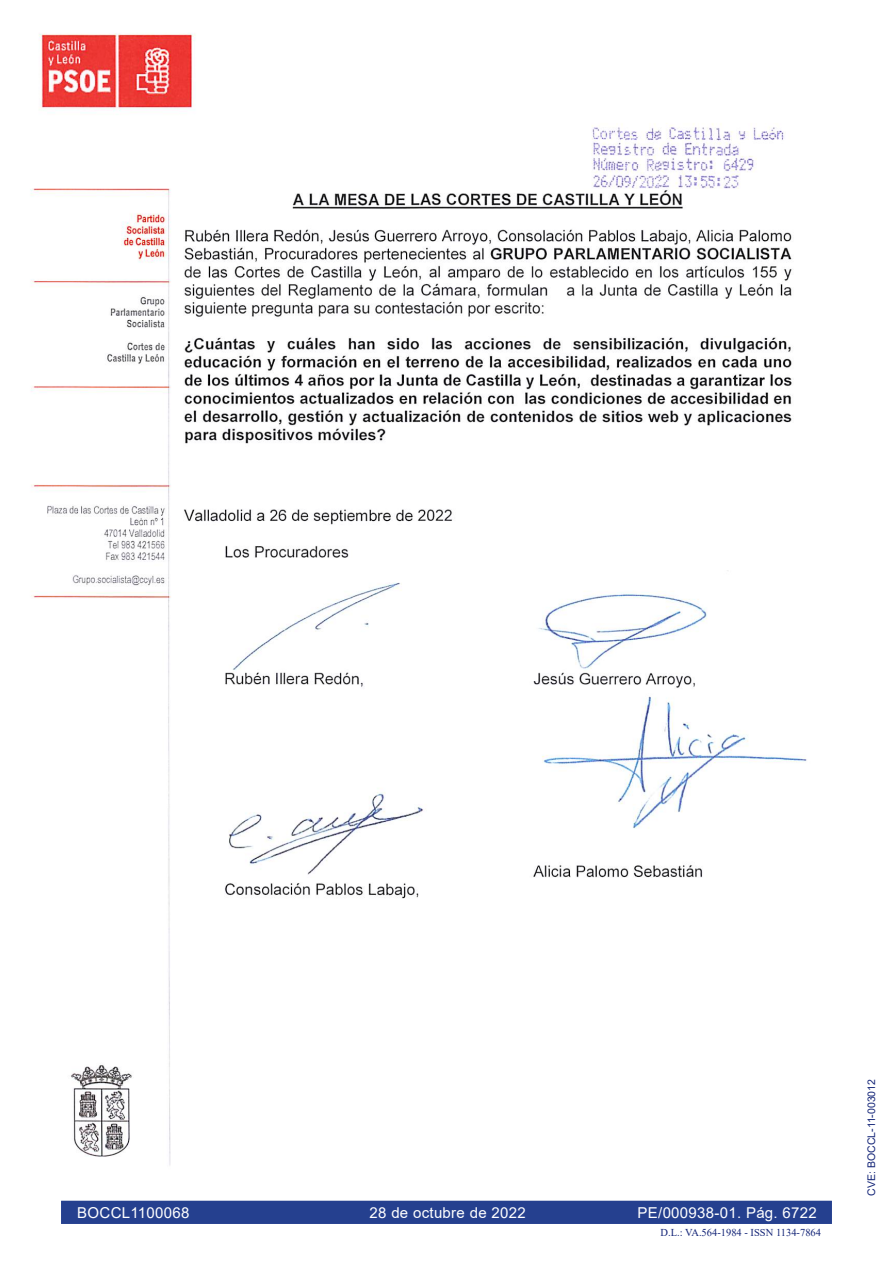
<style>
.page{position:relative;width:893px;height:1263px;background:#fff}
.page>*{position:absolute;margin:0;border:0;box-sizing:border-box;transform-origin:0 0}
.E_CVE{font:15px "Arial";letter-spacing:.02em;color:#fff}
.t1{font:10.5px "Times New Roman";color:#132477}
.t2{font:10.5px "Arial";color:#132477}
</style>
<div class="page">
<div style="left:60px;top:1200px;width:773px;height:25px;background:#25408f"></div>
<div style="left:60px;top:1199px;width:773px;height:26px;border:2px solid #fff"></div>
<img style="left:30px;top:33px;width:803px;height:1167px">
<div style="left:183px;top:930px;width:78px;height:68px;background:#fff"></div>
<p class="E_CVE" style="left:77px;top:1202px;width:114px">BOCCL1100068</p>
<p class="E_CVE" style="left:370px;top:1202px;width:158px">28 de octubre de 2022</p>
<p class="E_CVE" style="left:638px;top:1202px;width:181px">PE/000938-01. Pág. 6722</p>
<p class="t1" style="left:661px;top:1225px;width:162px">D.L.: VA.564-1984 - ISSN 1134-7864</p>
<p class="t2" style="left:864px;top:1195px;width:118px;rotate:-90deg">CVE: BOCCL-11-003012</p>
</div>
